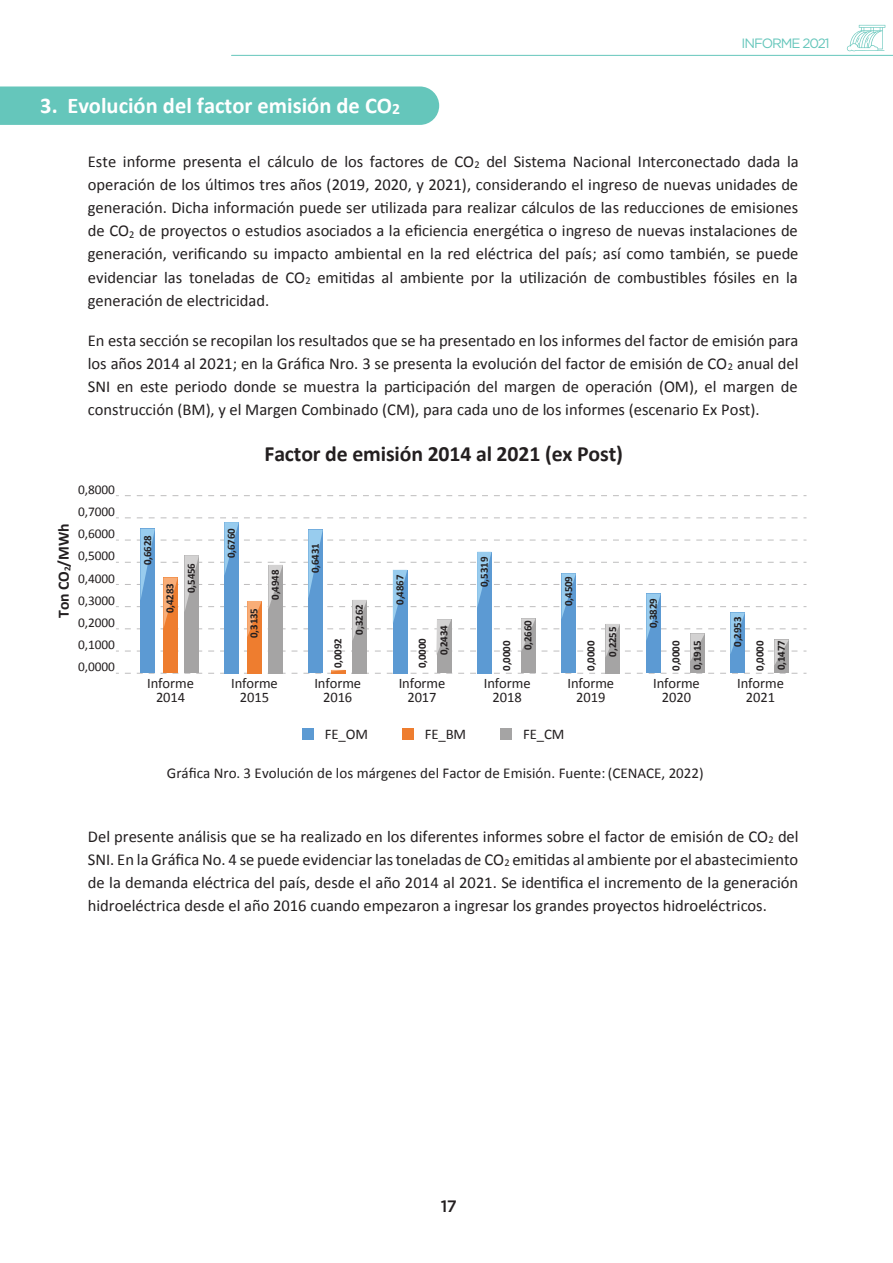
<style>
.page{position:relative;width:893px;height:1263px;background:#fff}
.page>*{position:absolute;margin:0;border:0;box-sizing:border-box;transform-origin:0 0}
.t1{font:700 22.5px "Calibri";color:#fff}
.t2{font:700 21.75px "Calibri";letter-spacing:-.005em;color:#231f20}
.t3{font:16.5px/23.1px "Calibri";color:#231f20;text-align:justify}
.t4{font:500 16.5px "Gotham";color:#231f20}
.t5{font:700 15.75px "Calibri";letter-spacing:-.005em;color:#231f20}
.t6{font:15px "Calibri";color:#231f20}
.t7{font:14.7px "Calibri";letter-spacing:-.005em;color:#231f20}
.t8{font:14.55px/13.4px "Calibri";letter-spacing:-.005em;color:#231f20;text-align:center}
.t9{font:13.5px "Gotham";letter-spacing:-.08em;color:#65c6bb}
.t10{font:13.35px/22.2px "Calibri";letter-spacing:-.005em;color:#231f20;text-align:justify}
.t11{font:700 10.95px/21.5px "Calibri";letter-spacing:-.005em;color:#231f20}
.s1{font-size:15.75px}
</style>
<div class="page">
<div style="left:0;top:86px;width:439px;height:39px;background:#65c6bb"></div>
<hr style="left:231px;top:55px;width:662px;height:1px;background:#65c6bb">
<svg style="left:846px;top:25px;width:39px;height:26px"></svg>
<div style="left:302px;top:728px;width:11px;height:11px;background:#5c9ad3"></div>
<div style="left:402px;top:728px;width:11px;height:11px;background:#ee7d2f"></div>
<div style="left:500px;top:728px;width:12px;height:11px;background:#a5a4a4"></div>
<svg style="left:125px;top:495px;width:681px;height:1px"></svg>
<svg style="left:125px;top:518px;width:681px;height:156px"></svg>
<h1 class="t1" style="left:40px;top:91px;width:361px">3. Evolución del factor emisión de CO<span class="s1">2</span></h1>
<p class="t9" style="left:742px;top:35px;width:90px">INFORME 2021</p>
<p class="t3" style="left:88px;top:150px;width:712px">Este informe presenta el cálculo de los factores de CO<sub>2</sub> del Sistema Nacional Interconectado dada la operación de los últimos tres años (2019, 2020, y 2021), considerando el ingreso de nuevas unidades de generación. Dicha información puede ser utilizada para realizar cálculos de las reducciones de emisiones de CO<sub>2</sub> de proyectos o estudios asociados a la eficiencia energética o ingreso de nuevas instalaciones de generación, verificando su impacto ambiental en la red eléctrica del país; así como también, se puede evidenciar las toneladas de CO<sub>2</sub> emitidas al ambiente por la utilización de combustibles fósiles en la generación de electricidad.</p>
<p class="t3" style="left:88px;top:328px;width:712px">En esta sección se recopilan los resultados que se ha presentado en los informes del factor de emisión para los años 2014 al 2021; en la Gráfica Nro. 3 se presenta la evolución del factor de emisión de CO<sub>2</sub> anual del SNI en este periodo donde se muestra la participación del margen de operación (OM), el margen de construcción (BM), y el Margen Combinado (CM), para cada uno de los informes (escenario Ex Post).</p>
<p class="t10" style="left:78px;top:478px;width:38px">0,8000</p>
<p class="t10" style="left:78px;top:500px;width:38px">0,7000<br>0,6000<br>0,5000<br>0,4000<br>0,3000<br>0,2000<br>0,1000<br>0,0000</p>
<p class="t5" style="left:54px;top:618px;width:96px;rotate:-90deg">Ton CO<sub>2</sub>/MWh</p>
<p class="t11" style="left:137px;top:565px;width:32px;rotate:-90deg">0,6628</p>
<p class="t11" style="left:159px;top:593px;width:32px;text-indent:-20px;rotate:-90deg">0,4283<br>0,5456</p>
<h2 class="t2" style="left:264px;top:439px;width:360px">Factor de emisión 2014 al 2021 (ex Post)</h2>
<p class="t11" style="left:221px;top:558px;width:32px;rotate:-90deg">0,6760</p>
<p class="t11" style="left:243px;top:638px;width:32px;rotate:-90deg">0,3135</p>
<p class="t11" style="left:264px;top:600px;width:32px;rotate:-90deg">0,4948</p>
<p class="t11" style="left:305px;top:573px;width:32px;rotate:-90deg">0,6431</p>
<p class="t11" style="left:473px;top:587px;width:32px;rotate:-90deg">0,5319</p>
<p class="t11" style="left:389px;top:605px;width:32px;rotate:-90deg">0,4867</p>
<p class="t11" style="left:558px;top:606px;width:32px;rotate:-90deg">0,4509</p>
<p class="t11" style="left:643px;top:628px;width:32px;rotate:-90deg">0,3829</p>
<p class="t11" style="left:349px;top:634px;width:32px;rotate:-90deg">0,3262</p>
<p class="t11" style="left:727px;top:647px;width:32px;rotate:-90deg">0,2953</p>
<p class="t11" style="left:517px;top:650px;width:32px;rotate:-90deg">0,2660</p>
<p class="t11" style="left:433px;top:655px;width:32px;rotate:-90deg">0,2434</p>
<p class="t11" style="left:602px;top:657px;width:32px;rotate:-90deg">0,2255</p>
<p class="t11" style="left:327px;top:668px;width:32px;rotate:-90deg">0,0092</p>
<p class="t11" style="left:411px;top:668px;width:32px;rotate:-90deg">0,0000</p>
<p class="t11" style="left:496px;top:671px;width:32px;rotate:-90deg">0,0000</p>
<p class="t11" style="left:580px;top:671px;width:32px;rotate:-90deg">0,0000</p>
<p class="t11" style="left:665px;top:671px;width:32px;rotate:-90deg">0,0000</p>
<p class="t11" style="left:749px;top:671px;width:32px;rotate:-90deg">0,0000</p>
<p class="t11" style="left:686px;top:670px;width:32px;rotate:-90deg">0,1915</p>
<p class="t11" style="left:771px;top:670px;width:32px;rotate:-90deg">0,1477</p>
<p class="t8" style="left:147px;top:677px;width:48px">Informe<br>2014</p>
<p class="t8" style="left:231px;top:677px;width:48px">Informe<br>2015</p>
<p class="t8" style="left:314px;top:677px;width:48px">Informe<br>2016</p>
<p class="t8" style="left:399px;top:677px;width:48px">Informe<br>2017</p>
<p class="t8" style="left:484px;top:677px;width:48px">Informe<br>2018</p>
<p class="t8" style="left:567px;top:677px;width:48px">Informe<br>2019</p>
<p class="t8" style="left:653px;top:677px;width:48px">Informe<br>2020</p>
<p class="t8" style="left:737px;top:677px;width:48px">Informe<br>2021</p>
<p class="t7" style="left:325px;top:724px;width:45px">FE_OM</p>
<p class="t7" style="left:425px;top:724px;width:43px">FE_BM</p>
<p class="t7" style="left:523px;top:724px;width:43px">FE_CM</p>
<p class="t6" style="left:167px;top:763px;width:538px">Gráfica Nro. 3 Evolución de los márgenes del Factor de Emisión. Fuente: (CENACE, 2022)</p>
<p class="t3" style="left:88px;top:825px;width:712px">Del presente análisis que se ha realizado en los diferentes informes sobre el factor de emisión de CO<sub>2</sub> del SNI. En la Gráfica No. 4 se puede evidenciar las toneladas de CO<sub>2</sub> emitidas al ambiente por el abastecimiento de la demanda eléctrica del país, desde el año 2014 al 2021. Se identifica el incremento de la generación hidroeléctrica desde el año 2016 cuando empezaron a ingresar los grandes proyectos hidroeléctricos.</p>
<p class="t4" style="left:441px;top:1195px;width:18px">17</p>
</div>
